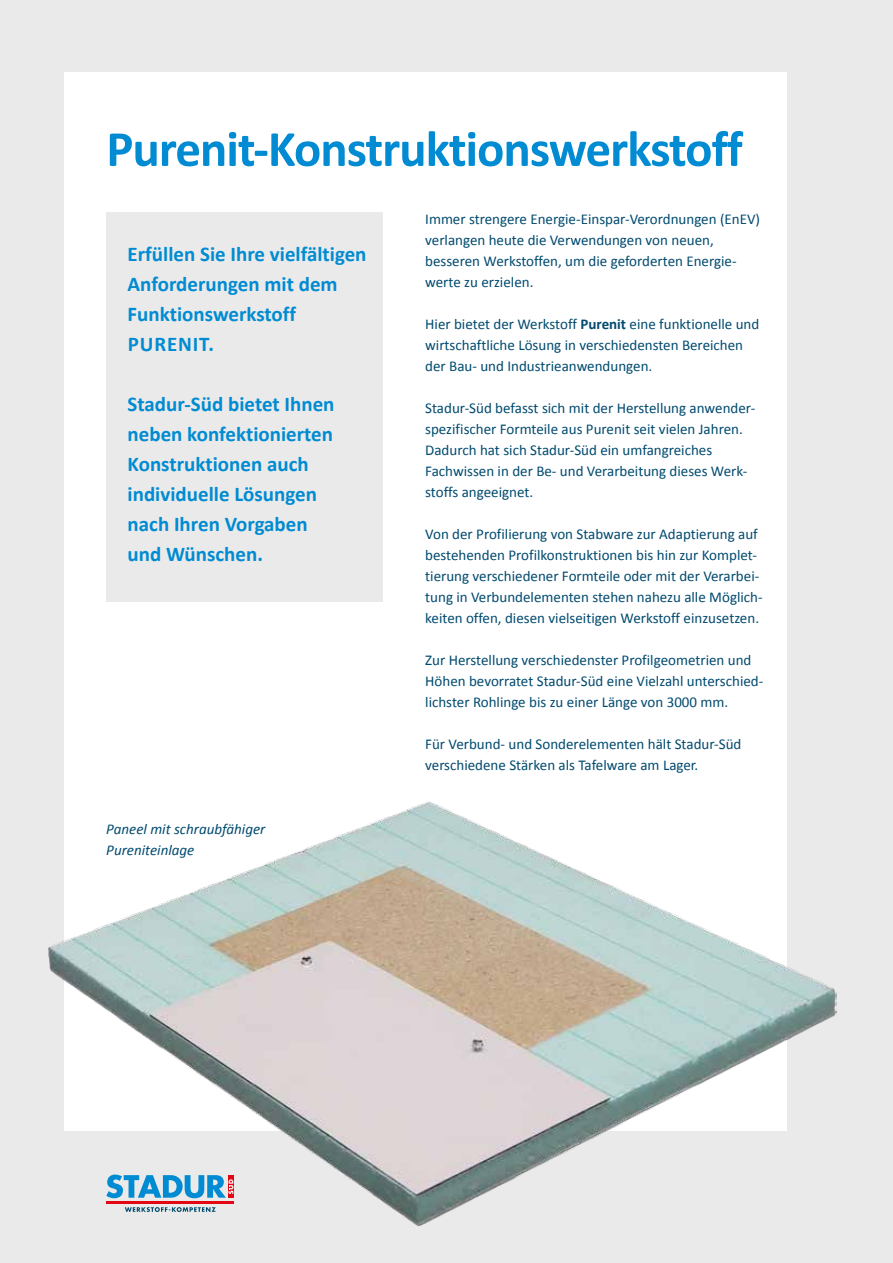
<style>
.page{position:relative;width:893px;height:1263px;background:#ebeaea}
.page>*{position:absolute;margin:0;border:0;box-sizing:border-box;transform-origin:0 0}
.t1{font:700 51px "Calibri";letter-spacing:-.02em;color:#008bd2}
.t2{font:700 21px/30px "Calibri";color:#008bd2}
.t3{font:15px/21px "Calibri";color:#004a6f}
.t4{font:italic 15px/21px "Calibri";color:#004a6f}
.s1{font-weight:700}
</style>
<div class="page">
<div style="left:64px;top:72px;width:723px;height:1059px;background:#fff"></div>
<img style="left:48px;top:801px;width:789px;height:425px">
<div style="left:106px;top:213px;width:277px;height:389px;background:#ebeaea"></div>
<h1 class="t1" style="left:106px;top:116px;width:638px">Purenit-Konstruktionswerkstoff</h1>
<h2 class="t2" style="left:128px;top:239px;width:241px">Erfüllen Sie Ihre vielfältigen<br>Anforderungen mit dem<br>Funktionswerkstoff<br>PURENIT.</h2>
<h2 class="t2" style="left:128px;top:389px;width:208px">Stadur-Süd bietet Ihnen neben konfektionierten<br>Konstruktionen auch individuelle Lösungen nach Ihren Vorgaben und Wünschen.</h2>
<p class="t4" style="left:106px;top:818px;width:161px">Paneel mit schraubfähiger<br>Pureniteinlage</p>
<p class="t3" style="left:425px;top:208px;width:336px">Immer strengere Energie-Einspar-Verordnungen (EnEV) verlangen heute die Verwendungen von neuen, besseren Werkstoffen, um die geforderten Energie&shy;werte zu erzielen.</p>
<p class="t3" style="left:425px;top:313px;width:336px">Hier bietet der Werkstoff <span class="s1">Purenit</span> eine funktionelle und wirtschaftliche Lösung in verschiedensten Bereichen der Bau- und Industrieanwendungen.</p>
<p class="t3" style="left:425px;top:397px;width:332px">Stadur-Süd befasst sich mit der Herstellung anwender&shy;spezifischer Formteile aus Purenit seit vielen Jahren.<br>Dadurch hat sich Stadur-Süd ein umfangreiches Fachwissen in der Be- und Verarbeitung dieses Werk&shy;stoffs angeeignet.</p>
<p class="t3" style="left:425px;top:523px;width:339px">Von der Profilierung von Stabware zur Adaptierung auf bestehenden Profilkonstruktionen bis hin zur Komplet&shy;tierung verschiedener Formteile oder mit der Verarbei&shy;tung in Verbundelementen stehen nahezu alle Möglich&shy;keiten offen, diesen vielseitigen Werkstoff einzusetzen.</p>
<p class="t3" style="left:425px;top:649px;width:340px">Zur Herstellung verschiedenster Profilgeometrien und<br>Höhen bevorratet Stadur-Süd eine Vielzahl unterschied&shy;lichster Rohlinge bis zu einer Länge von 3000 mm.</p>
<p class="t3" style="left:425px;top:733px;width:318px">Für Verbund- und Sonderelementen hält Stadur-Süd verschiedene Stärken als Tafelware am Lager.</p>
</div>
